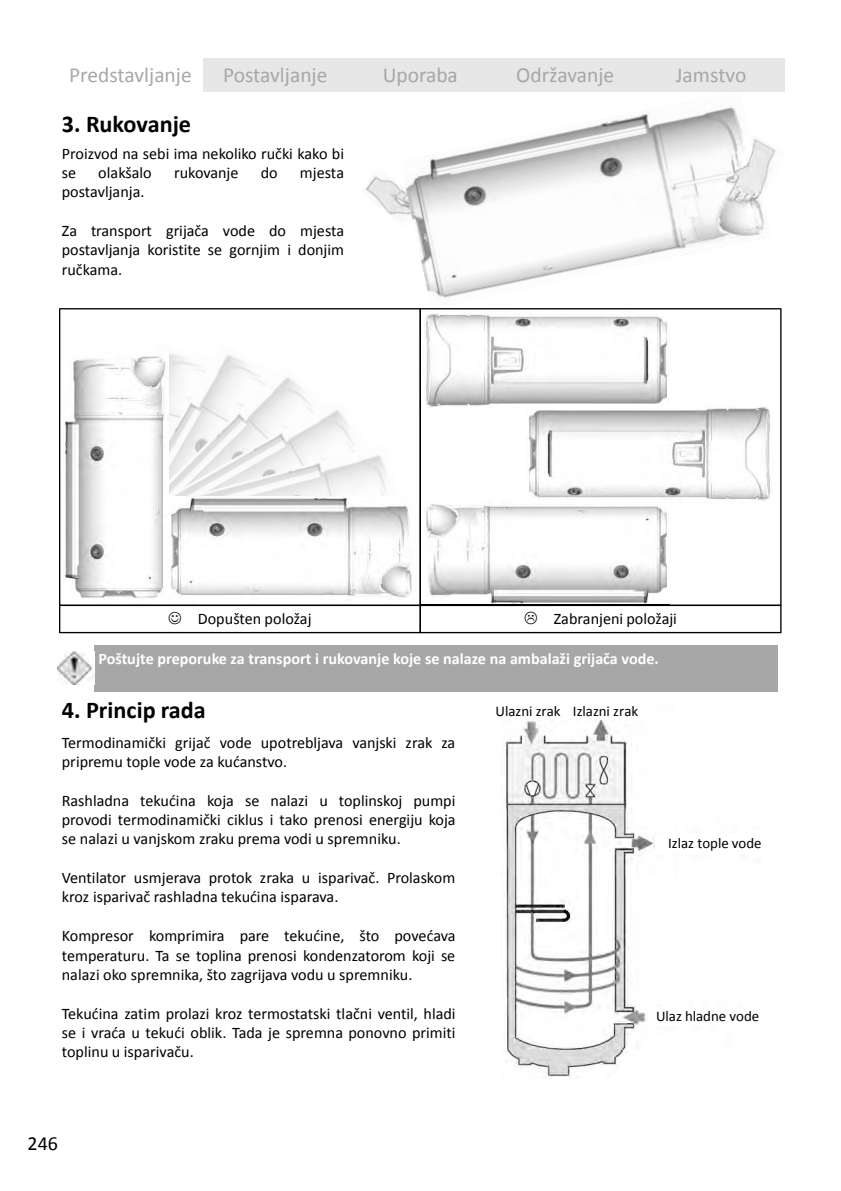
<style>
.page{position:relative;width:841px;height:1191px;background:#fff}
.page>*{position:absolute;margin:0;border:0;box-sizing:border-box;transform-origin:0 0}
.t1{font:700 24.2px "Calibri";color:#000}
.t2{font:21.4px "Calibri";color:#a7a7a7}
.t3{font:20px "Calibri";color:#000}
.t4{font:16.2px/19.4px "Calibri";color:#000;text-align:justify}
.t5{font:700 16.2px "Calibri";color:#fff}
.t6{font:14.8px "Calibri";color:#000}
</style>
<div class="page">
<img style="left:365px;top:176px;width:35px;height:41px">
<img style="left:400px;top:107px;width:365px;height:191px">
<div style="left:203px;top:58px;width:144px;height:34px;background:#e7e7e7"></div>
<div style="left:347px;top:58px;width:145px;height:34px;background:#e7e7e7"></div>
<div style="left:492px;top:58px;width:145px;height:34px;background:#e7e7e7"></div>
<div style="left:637px;top:58px;width:147px;height:34px;background:#e7e7e7"></div>
<div style="left:95px;top:645px;width:682px;height:47px;background:#a7a7a7"></div>
<img style="left:58px;top:652px;width:37px;height:33px">
<img style="left:762px;top:131px;width:14px;height:66px">
<img style="left:712px;top:131px;width:50px;height:85px">
<img style="left:501px;top:720px;width:153px;height:358px">
<div style="left:59px;top:605px;width:361px;height:28px;border:1px solid #000"></div>
<svg style="left:59px;top:308px;width:360px;height:298px"></svg>
<svg style="left:419px;top:308px;width:362px;height:297px"></svg>
<img style="left:421px;top:311px;width:248px;height:98px">
<img style="left:526px;top:405px;width:248px;height:98px">
<img style="left:526px;top:405px;width:143px;height:4px">
<img style="left:421px;top:501px;width:248px;height:104px">
<img style="left:526px;top:501px;width:143px;height:2px">
<div style="left:647px;top:1007px;width:120px;height:18px;background:#fff"></div>
<svg style="left:419px;top:605px;width:362px;height:28px"></svg>
<h2 class="t2" style="left:69px;top:66px;width:124px">Predstavljanje</h2>
<h2 class="t2" style="left:223px;top:66px;width:106px">Postavljanje</h2>
<h2 class="t2" style="left:382px;top:66px;width:77px">Uporaba</h2>
<h2 class="t2" style="left:516px;top:66px;width:99px">Održavanje</h2>
<h2 class="t2" style="left:675px;top:66px;width:72px">Jamstvo</h2>
<h1 class="t1" style="left:62px;top:114px;width:131px">3. Rukovanje</h1>
<p class="t4" style="left:62px;top:145px;width:283px">Proizvod na sebi ima nekoliko ručki kako bi se</p>
<p class="t4" style="left:98px;top:164px;width:55px">olakšalo</p>
<p class="t4" style="left:174px;top:164px;width:66px">rukovanje</p>
<p class="t4" style="left:260px;top:164px;width:19px">do</p>
<p class="t4" style="left:300px;top:164px;width:46px">mjesta</p>
<p class="t4" style="left:62px;top:183px;width:84px">postavljanja.</p>
<p class="t4" style="left:62px;top:222px;width:284px">Za transport grijača vode do mjesta postavljanja koristite se gornjim i donjim ručkama.</p>
<p class="t4" style="left:198px;top:611px;width:115px">Dopušten položaj</p>
<p class="t4" style="left:553px;top:611px;width:125px">Zabranjeni položaji</p>
<p class="t5" style="left:98px;top:652px;width:561px">Poštujte preporuke za transport i rukovanje koje se nalaze na ambalaži grijača vode.</p>
<h1 class="t1" style="left:62px;top:700px;width:145px">4. Princip rada</h1>
<p class="t4" style="left:62px;top:734px;width:395px">Termodinamički grijač vode upotrebljava vanjski zrak za pripremu tople vode za kućanstvo.</p>
<p class="t4" style="left:62px;top:792px;width:395px">Rashladna tekućina koja se nalazi u toplinskoj pumpi provodi termodinamički ciklus i tako prenosi energiju koja se nalazi u vanjskom zraku prema vodi u spremniku.</p>
<p class="t4" style="left:62px;top:869px;width:395px">Ventilator usmjerava protok zraka u isparivač. Prolaskom kroz isparivač rashladna tekućina isparava.</p>
<p class="t4" style="left:62px;top:927px;width:395px">Kompresor komprimira pare tekućine, što povećava temperaturu. Ta se toplina prenosi kondenzatorom koji se nalazi oko spremnika, što zagrijava vodu u spremniku.</p>
<p class="t4" style="left:62px;top:1005px;width:395px">Tekućina zatim prolazi kroz termostatski tlačni ventil, hladi se i vraća u tekući oblik. Tada je spremna ponovno primiti toplinu u isparivaču.</p>
<p class="t3" style="left:28px;top:1131px;width:32px">246</p>
<p class="t6" style="left:495px;top:705px;width:144px">Ulazni zrak Izlazni zrak</p>
<p class="t6" style="left:667px;top:837px;width:95px">Izlaz tople vode</p>
<p class="t6" style="left:655px;top:1010px;width:105px">Ulaz hladne vode</p>
</div>
